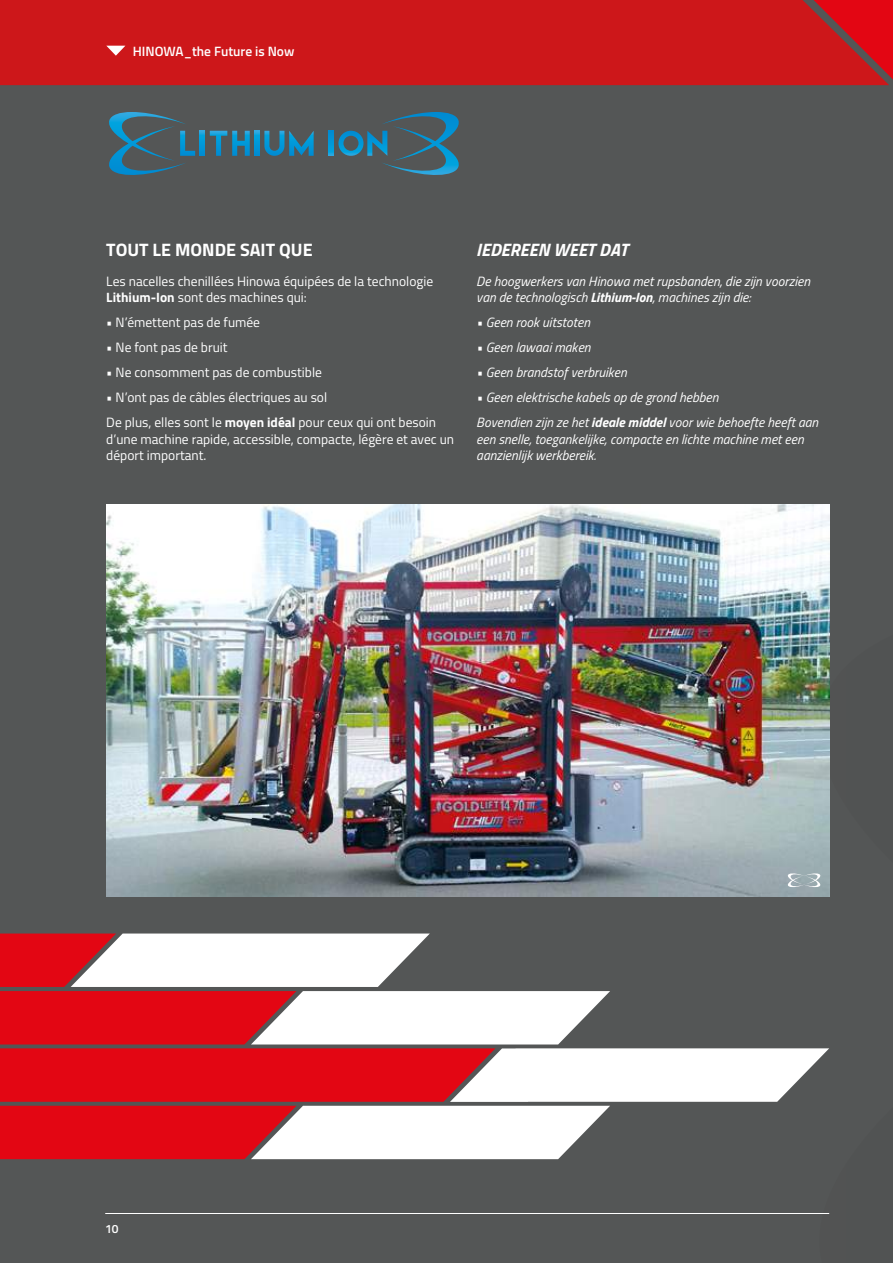
<style>
.page{position:relative;width:893px;height:1263px;background:#545656}
.page>*{position:absolute;margin:0;border:0;box-sizing:border-box;transform-origin:0 0}
.t1{font:700 18px "Titillium";color:#fff}
.t2{font:italic 700 18px "Titillium";color:#fff}
.t3{font:italic 13.5px/16.5px "Titillium";color:#fff}
.t4{font:13.5px/16.5px "Titillium";color:#fff}
.t5{font:600 13.5px "Titillium";color:#fff}
.t6{font:600 12px "Titillium";color:#fff}
.s1{font-weight:700}
</style>
<div class="page">
<svg style="left:829px;top:600px;width:1px;height:614px"></svg>
<div style="left:0;top:0;width:754px;height:85px;background:#cd171a"></div>
<svg style="left:200px;top:131px;width:5px;height:25px"></svg>
<svg style="left:210px;top:131px;width:40px;height:25px"></svg>
<svg style="left:254px;top:131px;width:5px;height:25px"></svg>
<svg style="left:264px;top:131px;width:50px;height:25px"></svg>
<svg style="left:328px;top:131px;width:5px;height:25px"></svg>
<svg style="left:338px;top:112px;width:121px;height:63px"></svg>
<svg style="left:109px;top:112px;width:86px;height:63px"></svg>
<svg style="left:754px;top:0;width:139px;height:86px;background:#c9171c"></svg>
<svg style="left:0;top:933px;width:71px;height:226px;background:#da0a16"></svg>
<svg style="left:71px;top:933px;width:758px;height:226px"></svg>
<img style="left:106px;top:504px;width:723px;height:393px">
<svg style="left:106px;top:46px;width:19px;height:10px"></svg>
<hr style="left:105px;top:1213px;width:724px;height:1px;background:#fff">
<svg style="left:787px;top:873px;width:34px;height:15px"></svg>
<p class="t5" style="left:133px;top:41px;width:163px">HINOWA_the Future is Now</p>
<h1 class="t1" style="left:106px;top:236px;width:208px">TOUT LE MONDE SAIT QUE</h1>
<p class="t4" style="left:106px;top:272px;width:328px">Les nacelles chenillées Hinowa équipées de la technologie<br><span class="s1">Lithium-Ion</span> sont des machines qui:</p>
<p class="t4" style="left:106px;top:313px;width:155px">• N’émettent pas de fumée</p>
<p class="t4" style="left:106px;top:338px;width:123px">• Ne font pas de bruit</p>
<p class="t4" style="left:106px;top:363px;width:217px">• Ne consomment pas de combustible</p>
<p class="t4" style="left:106px;top:384px;width:331px;line-height:25px">• N’ont pas de câbles électriques au sol<br>De plus, elles sont le <span class="s1">moyen idéal</span> pour ceux qui ont besoin</p>
<p class="t4" style="left:106px;top:430px;width:349px">d’une machine rapide, accessible, compacte, légère et avec un déport important.</p>
<h1 class="t2" style="left:476px;top:236px;width:153px">IEDEREEN WEET DAT</h1>
<p class="t3" style="left:476px;top:272px;width:335px">De hoogwerkers van Hinowa met rupsbanden, die zijn voorzien van de technologisch <span class="s1">Lithium-Ion</span>, machines zijn die:</p>
<p class="t3" style="left:476px;top:313px;width:115px">• Geen rook uitstoten</p>
<p class="t3" style="left:476px;top:338px;width:116px">• Geen lawaai maken</p>
<p class="t3" style="left:476px;top:363px;width:152px">• Geen brandstof verbruiken</p>
<p class="t3" style="left:476px;top:384px;width:344px;line-height:25px">• Geen elektrische kabels op de grond hebben<br>Bovendien zijn ze het <span class="s1">ideale middel</span> voor wie behoefte heeft aan</p>
<p class="t3" style="left:476px;top:430px;width:329px">een snelle, toegankelijke, compacte en lichte machine met een aanzienlijk werkbereik.</p>
<p class="t6" style="left:105px;top:1220px;width:15px">10</p>
</div>
